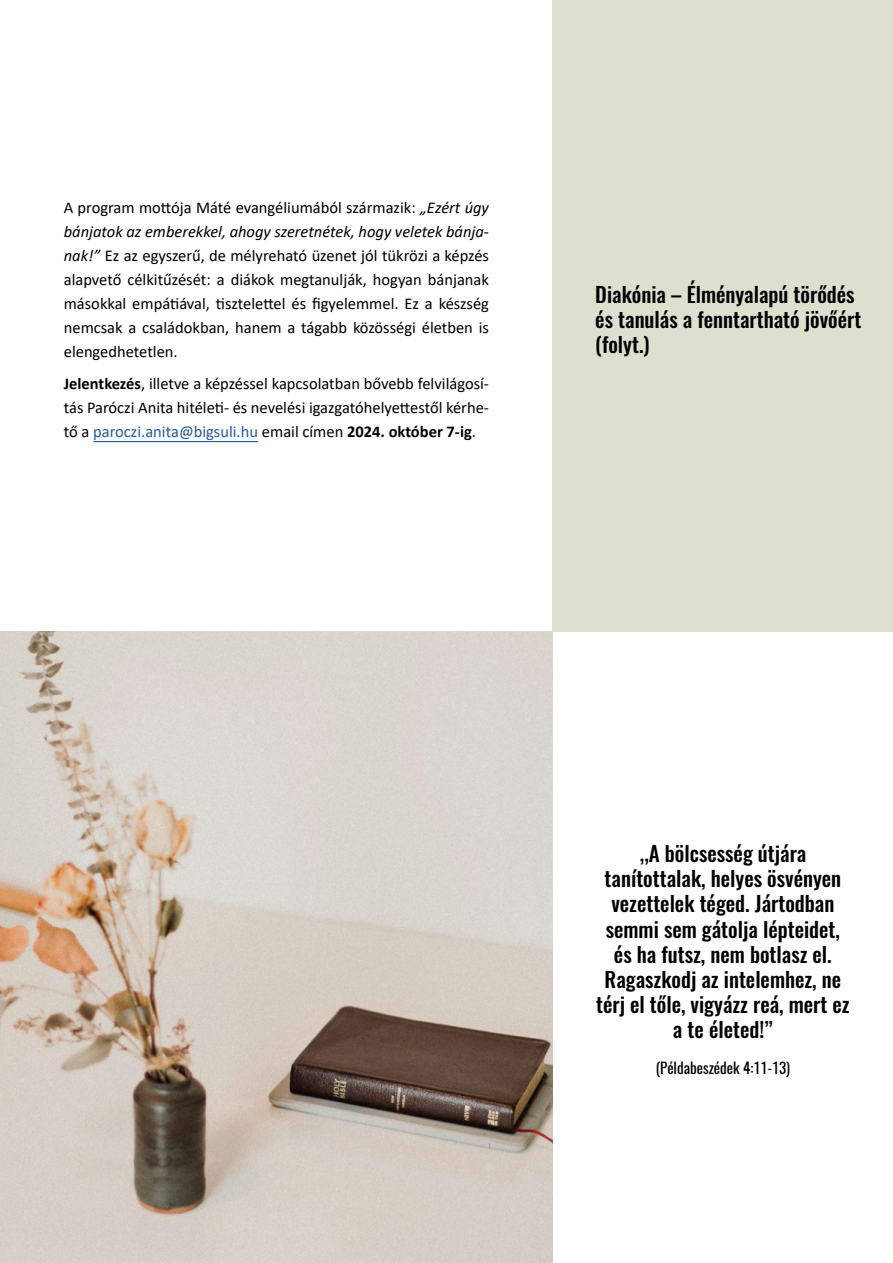
<style>
.page{position:relative;width:893px;height:1263px;background:#fff}
.page>*{position:absolute;margin:0;border:0;box-sizing:border-box;transform-origin:0 0}
.t1{font:500 21px/25.2px "Oswald";color:#000;text-align:center}
.t2{font:16.5px/24px "Calibri";color:#000;text-align:justify}
.t3{font:15px "Oswald";color:#000}
.s1{font-style:italic}
.s2{font-weight:700}
.s3{color:#275b9b}
</style>
<div class="page">
<img style="left:0;top:631px;width:553px;height:632px">
<hr style="left:93px;top:441px;width:165px;height:1px;background:#275b9b">
<div style="left:553px;top:0;width:340px;height:631px;background:#dddfcf"></div>
<p class="t2" style="left:64px;top:195px;width:427px">A program mottója Máté evangéliumából származik: <span class="s1">„Ezért úgy bánjatok az emberekkel, ahogy szeretnétek, hogy veletek bánja&shy;nak!”</span> Ez az egyszerű, de mélyreható üzenet jól tükrözi a képzés alapvető célkitűzését: a diákok megtanulják, hogyan bánjanak másokkal empátiával, tisztelettel és figyelemmel. Ez a készség nemcsak a családokban, hanem a tágabb közösségi életben is elengedhetetlen.</p>
<p class="t2" style="left:64px;top:371px;width:427px"><span class="s2">Jelentkezés</span>, illetve a képzéssel kapcsolatban bővebb felvilágosí&shy;tás Paróczi Anita hitéleti- és nevelési igazgatóhelyettestől kérhe&shy;tő a <span class="s3">paroczi.anita@bigsuli.hu</span> email címen <span class="s2">2024. október 7-ig</span>.</p>
<p class="t1" style="left:595px;top:283px;width:268px;text-align:left">Diakónia – Élményalapú törődés és tanulás a fenntartható jövőért (folyt.)</p>
<p class="t1" style="left:596px;top:842px;width:255px">‚‚A bölcsesség útjára tanítottalak, helyes ösvényen vezettelek téged. Jártodban semmi sem gátolja lépteidet, és ha futsz, nem botlasz el.<br>Ragaszkodj az intelemhez, ne térj el tőle, vigyázz reá, mert ez a te életed!”</p>
<p class="t3" style="left:656px;top:1055px;width:136px">(Példabeszédek 4:11-13)</p>
</div>
